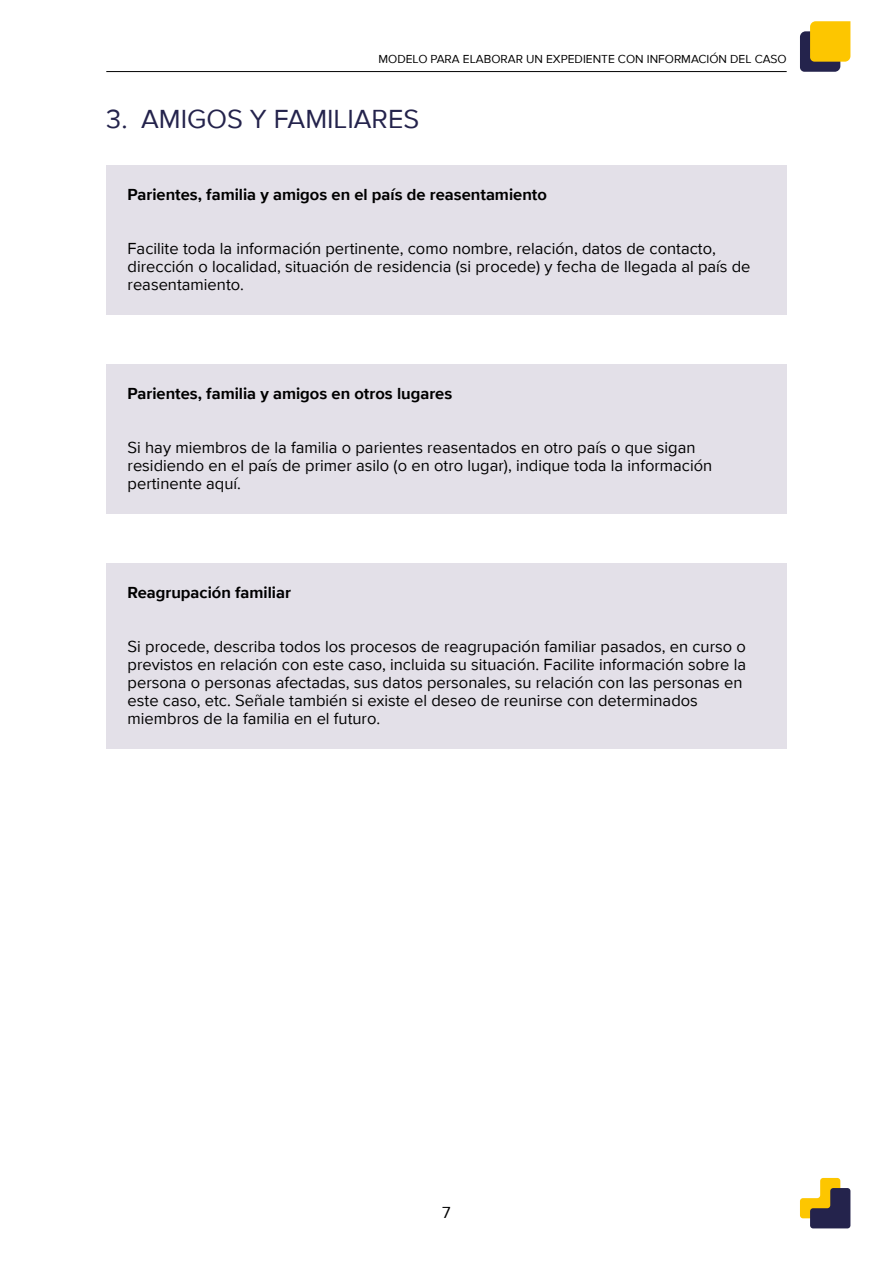
<style>
.page{position:relative;width:893px;height:1263px;background:#fff}
.page>*{position:absolute;margin:0;border:0;box-sizing:border-box;transform-origin:0 0}
.Heading_2{font:27px "Proxima Nova";color:#24234c}
.Body_text{font:16.5px/18.1px "Proxima Nova";color:#000}
.Body_text-2{font:700 16.5px "Proxima Nova";color:#000}
.t1{font:12px "Proxima Nova";color:#000}
</style>
<div class="page">
<svg style="left:800px;top:1178px;width:50px;height:50px"></svg>
<svg style="left:800px;top:21px;width:50px;height:51px;background:#c19e2e"></svg>
<hr style="left:106px;top:71px;width:681px;height:1px;background:#000">
<div style="left:106px;top:166px;width:681px;height:59px;background:#e3e0e8"></div>
<div style="left:106px;top:220px;width:681px;height:95px;background:#e3e0e8"></div>
<div style="left:106px;top:364px;width:681px;height:59px;background:#e3e0e8"></div>
<div style="left:106px;top:419px;width:681px;height:95px;background:#e3e0e8"></div>
<div style="left:106px;top:563px;width:681px;height:59px;background:#e3e0e8"></div>
<div style="left:106px;top:617px;width:681px;height:132px;background:#e3e0e8"></div>
<p class="t1" style="left:378px;top:50px;width:410px">MODELO PARA ELABORAR UN EXPEDIENTE CON INFORMACIÓN DEL CASO</p>
<h2 class="Heading_2" style="left:106px;top:98px;width:314px">3. AMIGOS Y FAMILIARES</h2>
<p class="Body_text-2" style="left:128px;top:182px;width:421px">Parientes, familia y amigos en el país de reasentamiento</p>
<p class="Body_text" style="left:128px;top:239px;width:624px">Facilite toda la información pertinente, como nombre, relación, datos de contacto, dirección o localidad, situación de residencia (si procede) y fecha de llegada al país de reasentamiento.</p>
<p class="Body_text-2" style="left:128px;top:381px;width:326px">Parientes, familia y amigos en otros lugares</p>
<p class="Body_text" style="left:128px;top:438px;width:586px">Si hay miembros de la familia o parientes reasentados en otro país o que sigan residiendo en el país de primer asilo (o en otro lugar), indique toda la información pertinente aquí.</p>
<p class="Body_text-2" style="left:128px;top:580px;width:165px">Reagrupación familiar</p>
<p class="Body_text" style="left:128px;top:636px;width:620px">Si procede, describa todos los procesos de reagrupación familiar pasados, en curso o previstos en relación con este caso, incluida su situación. Facilite información sobre la persona o personas afectadas, sus datos personales, su relación con las personas en este caso, etc. Señale también si existe el deseo de reunirse con determinados miembros de la familia en el futuro.</p>
<p class="Body_text" style="left:442px;top:1203px;width:10px">7</p>
</div>
